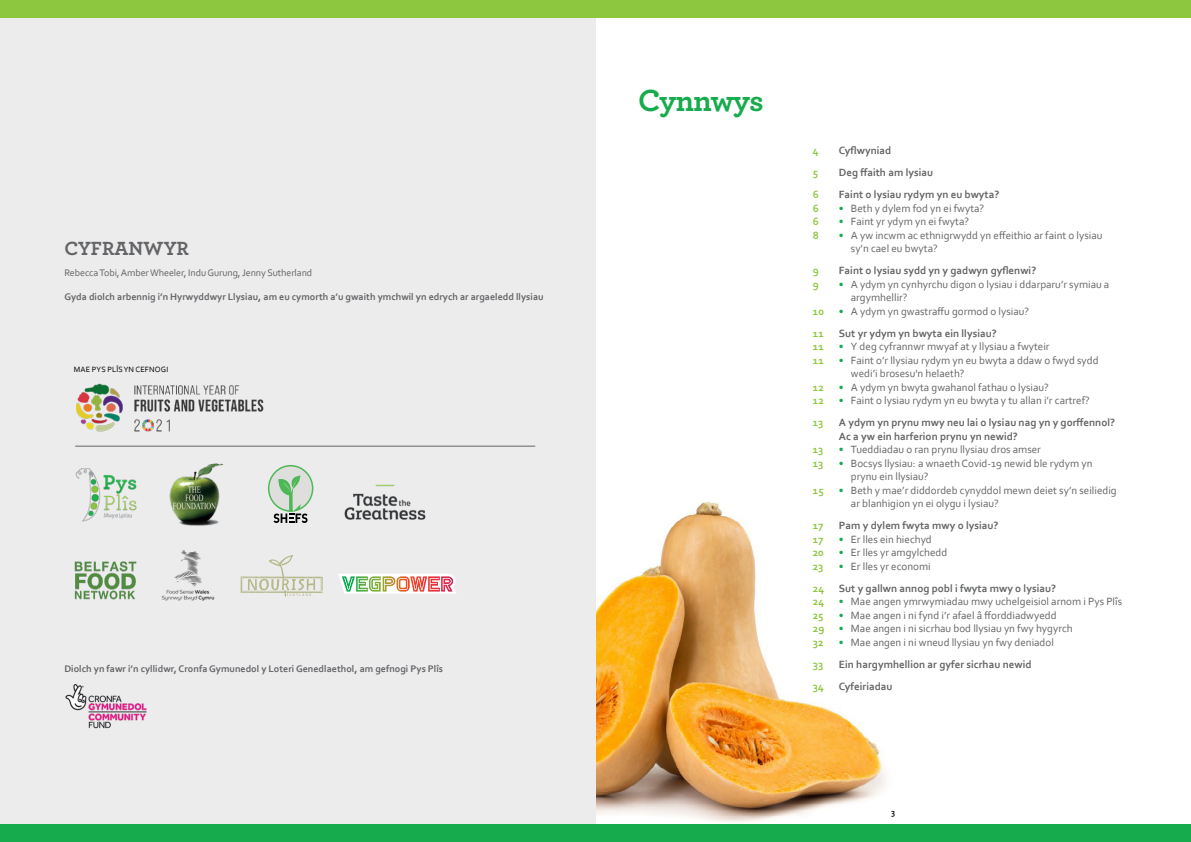
<style>
.page{position:relative;width:1191px;height:842px;background:#fff}
.page>*{position:absolute;margin:0;border:0;box-sizing:border-box;transform-origin:0 0}
.t1{font:700 32px "Archer Pro";letter-spacing:-.025em;color:#16ab4c}
.t2{font:700 20px "Archer Pro";color:#636466}
.t3{font:11px/13.5px "Corbel";color:#636466}
.t4{font:700 11px/13.5px "Corbel";color:#636466}
.t5{font:700 11px "Corbel";color:#8dc63f}
.t6{font:700 10px "Corbel";color:#636466}
.t7{font:10px "Corbel";letter-spacing:-.01em;color:#636466}
.t8{font:700 8.5px "Corbel";color:#000}
.t9{font:8px "Corbel";letter-spacing:.02em;color:#000}
.s1{font-weight:700;color:#16ab4c}
</style>
<div class="page">
<img style="left:595px;top:479px;width:348px;height:346px">
<div style="left:0;top:0;width:595px;height:842px;background:#ececed"></div>
<div style="left:595px;top:0;width:596px;height:17px;background:#8dc63f"></div>
<div style="left:595px;top:825px;width:596px;height:17px;background:#16ab4c"></div>
<div style="left:0;top:0;width:595px;height:17px;background:#8dc63f"></div>
<div style="left:0;top:825px;width:595px;height:17px;background:#16ab4c"></div>
<svg style="left:338px;top:574px;width:118px;height:20px;background:#dcc5b1"></svg>
<img style="left:75px;top:468px;width:62px;height:54px">
<svg style="left:268px;top:465px;width:45px;height:58px"></svg>
<img style="left:74px;top:561px;width:63px;height:39px">
<img style="left:169px;top:463px;width:55px;height:63px">
<svg style="left:241px;top:555px;width:82px;height:42px"></svg>
<img style="left:161px;top:550px;width:54px;height:51px">
<img style="left:344px;top:484px;width:82px;height:36px">
<img style="left:65px;top:684px;width:82px;height:45px">
<img style="left:76px;top:383px;width:188px;height:49px">
<hr style="left:75px;top:446px;width:460px;height:1px;background:#636466">
<h2 class="t2" style="left:64px;top:232px;width:126px">CYFRANWYR</h2>
<p class="t7" style="left:64px;top:266px;width:249px">Rebecca Tobi, Amber Wheeler, Indu Gurung, Jenny Sutherland</p>
<p class="t6" style="left:64px;top:290px;width:481px">Gyda diolch arbennig i’n Hyrwyddwyr Llysiau, am eu cymorth a’u gwaith ymchwil yn edrych ar argaeledd llysiau</p>
<p class="t9" style="left:74px;top:364px;width:96px">MAE PYS PLÎS YN CEFNOGI</p>
<p class="t6" style="left:64px;top:662px;width:380px">Diolch yn fawr i’n cyllidwr, Cronfa Gymunedol y Loteri Genedlaethol, am gefnogi Pys Plîs</p>
<h1 class="t1" style="left:638px;top:75px;width:127px">Cynnwys</h1>
<p class="t5" style="left:813px;top:144px;width:7px">4</p>
<p class="t4" style="left:839px;top:143px;width:54px">Cyflwyniad</p>
<p class="t5" style="left:813px;top:166px;width:7px">5</p>
<p class="t4" style="left:839px;top:165px;width:96px">Deg ffaith am lysiau</p>
<p class="t5" style="left:813px;top:188px;width:8px">6</p>
<p class="t4" style="left:839px;top:187px;width:162px">Faint o lysiau rydym yn eu bwyta?</p>
<p class="t5" style="left:813px;top:201px;width:8px">6</p>
<p class="t3" style="left:839px;top:201px;width:147px"><span class="s1">•</span> Beth y dylem fod yn ei fwyta?</p>
<p class="t5" style="left:813px;top:215px;width:8px">6</p>
<p class="t3" style="left:839px;top:214px;width:132px"><span class="s1">•</span> Faint yr ydym yn ei fwyta?</p>
<p class="t5" style="left:813px;top:228px;width:8px">8</p>
<p class="t3" style="left:851px;top:228px;width:253px;text-indent:-12px"><span class="s1">•</span> A yw incwm ac ethnigrwydd yn effeithio ar faint o lysiau sy’n cael eu bwyta?</p>
<p class="t5" style="left:813px;top:264px;width:8px">9</p>
<p class="t4" style="left:839px;top:263px;width:199px">Faint o lysiau sydd yn y gadwyn gyflenwi?</p>
<p class="t5" style="left:813px;top:277px;width:8px">9</p>
<p class="t3" style="left:851px;top:277px;width:260px;text-indent:-12px"><span class="s1">•</span> A ydym yn cynhyrchu digon o lysiau i ddarparu’r symiau a argymhellir?</p>
<p class="t5" style="left:813px;top:304px;width:13px">10</p>
<p class="t3" style="left:839px;top:304px;width:192px"><span class="s1">•</span> A ydym yn gwastraffu gormod o lysiau?</p>
<p class="t5" style="left:813px;top:326px;width:12px">11</p>
<p class="t4" style="left:839px;top:326px;width:159px">Sut yr ydym yn bwyta ein llysiau?</p>
<p class="t5" style="left:813px;top:340px;width:12px">11</p>
<p class="t3" style="left:839px;top:339px;width:212px"><span class="s1">•</span> Y deg cyfrannwr mwyaf at y llysiau a fwyteir</p>
<p class="t5" style="left:813px;top:353px;width:12px">11</p>
<p class="t3" style="left:851px;top:353px;width:249px;text-indent:-12px"><span class="s1">•</span> Faint o’r llysiau rydym yn eu bwyta a ddaw o fwyd sydd wedi’i brosesu'n helaeth?</p>
<p class="t5" style="left:813px;top:380px;width:12px">12</p>
<p class="t3" style="left:839px;top:380px;width:211px"><span class="s1">•</span> A ydym yn bwyta gwahanol fathau o lysiau?</p>
<p class="t5" style="left:813px;top:394px;width:12px">12</p>
<p class="t3" style="left:839px;top:393px;width:252px"><span class="s1">•</span> Faint o lysiau rydym yn eu bwyta y tu allan i’r cartref?</p>
<p class="t5" style="left:813px;top:416px;width:12px">13</p>
<p class="t4" style="left:839px;top:415px;width:278px">A ydym yn prynu mwy neu lai o lysiau nag yn y gorffennol?<br>Ac a yw ein harferion prynu yn newid?</p>
<p class="t5" style="left:813px;top:443px;width:12px">13</p>
<p class="t3" style="left:839px;top:442px;width:203px"><span class="s1">•</span> Tueddiadau o ran prynu llysiau dros amser</p>
<p class="t5" style="left:813px;top:456px;width:12px">13</p>
<p class="t3" style="left:851px;top:456px;width:243px;text-indent:-12px"><span class="s1">•</span> Bocsys llysiau: a wnaeth Covid-19 newid ble rydym yn prynu ein llysiau?</p>
<p class="t5" style="left:813px;top:483px;width:12px">15</p>
<p class="t3" style="left:851px;top:483px;width:267px;text-indent:-12px"><span class="s1">•</span> Beth y mae’r diddordeb cynyddol mewn deiet sy’n seiliedig ar blanhigion yn ei olygu i lysiau?</p>
<p class="t5" style="left:813px;top:519px;width:12px">17</p>
<p class="t4" style="left:839px;top:518px;width:161px">Pam y dylem fwyta mwy o lysiau?</p>
<p class="t5" style="left:813px;top:532px;width:12px">17</p>
<p class="t3" style="left:839px;top:532px;width:94px"><span class="s1">•</span> Er lles ein hiechyd</p>
<p class="t5" style="left:813px;top:546px;width:12px">20</p>
<p class="t3" style="left:839px;top:545px;width:110px"><span class="s1">•</span> Er lles yr amgylchedd</p>
<p class="t5" style="left:813px;top:559px;width:12px">23</p>
<p class="t3" style="left:839px;top:559px;width:93px"><span class="s1">•</span> Er lles yr economi</p>
<p class="t5" style="left:813px;top:581px;width:13px">24</p>
<p class="t4" style="left:839px;top:581px;width:219px">Sut y gallwn annog pobl i fwyta mwy o lysiau?</p>
<p class="t5" style="left:813px;top:595px;width:13px">24</p>
<p class="t3" style="left:839px;top:594px;width:285px"><span class="s1">•</span> Mae angen ymrwymiadau mwy uchelgeisiol arnom i Pys Plîs</p>
<p class="t5" style="left:813px;top:608px;width:12px">25</p>
<p class="t3" style="left:839px;top:608px;width:219px"><span class="s1">•</span> Mae angen i ni fynd i’r afael â fforddiadwyedd</p>
<p class="t5" style="left:813px;top:622px;width:13px">29</p>
<p class="t3" style="left:839px;top:621px;width:235px"><span class="s1">•</span> Mae angen i ni sicrhau bod llysiau yn fwy hygyrch</p>
<p class="t5" style="left:813px;top:635px;width:12px">32</p>
<p class="t3" style="left:839px;top:635px;width:216px"><span class="s1">•</span> Mae angen i ni wneud llysiau yn fwy deniadol</p>
<p class="t5" style="left:813px;top:657px;width:12px">33</p>
<p class="t4" style="left:839px;top:657px;width:194px">Ein hargymhellion ar gyfer sicrhau newid</p>
<p class="t5" style="left:813px;top:679px;width:13px">34</p>
<p class="t4" style="left:839px;top:679px;width:55px">Cyfeiriadau</p>
<p class="t8" style="left:891px;top:807px;width:6px">3</p>
</div>
